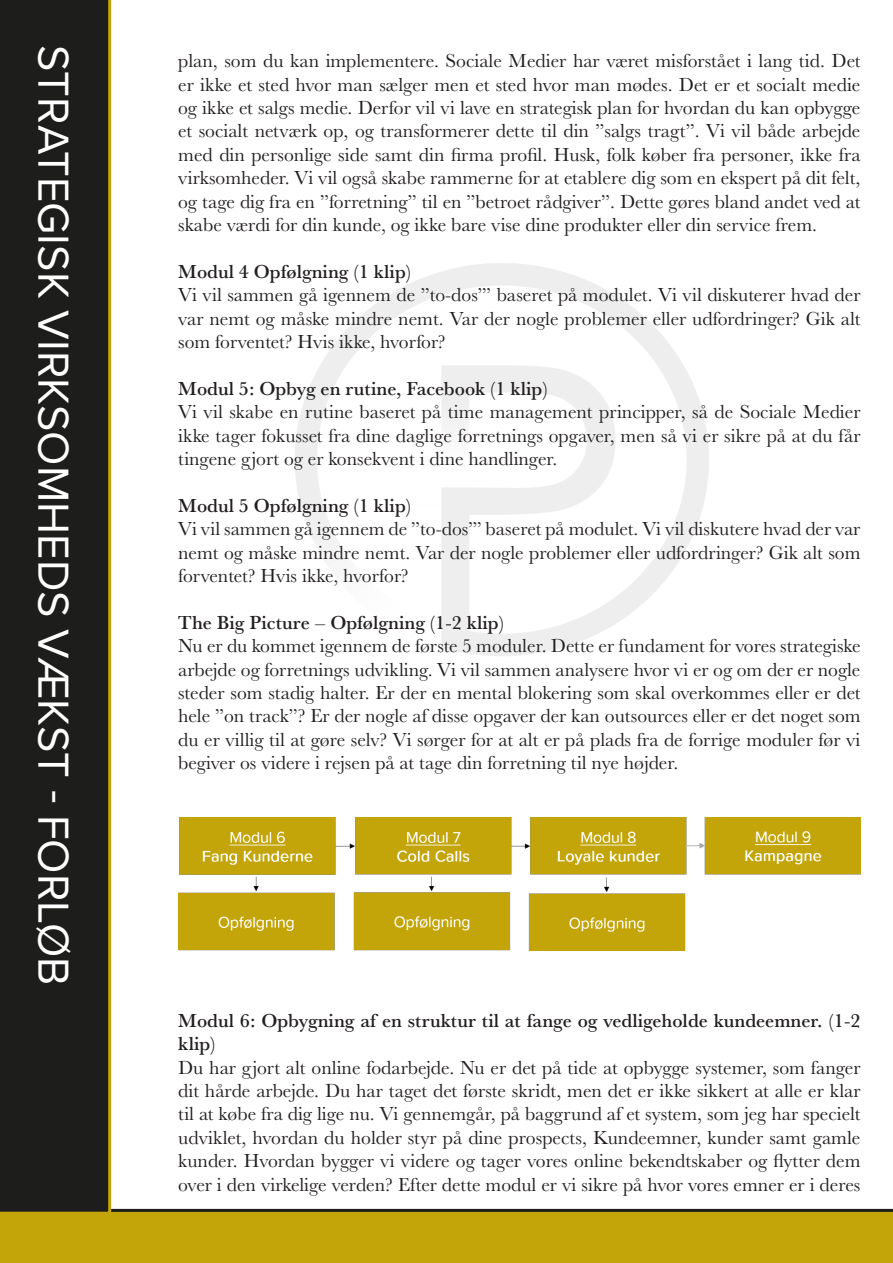
<style>
.page{position:relative;width:893px;height:1263px;background:#fff}
.page>*{position:absolute;margin:0;border:0;box-sizing:border-box;transform-origin:0 0}
.t1{font:45px "Proxima Nova";color:#fff}
.t2{font:19.5px/23.4px "Baskerville URW";color:#231f20;text-align:justify}
.t3{font:500 19.5px/23.4px "Baskerville URW";color:#231f20}
</style>
<div class="page">
<div style="left:0;top:1209px;width:893px;height:54px;background:#c4a509"></div>
<div style="left:0;top:0;width:111px;height:1215px;background:#1d1d1c"></div>
<img style="left:178px;top:817px;width:682px;height:134px">
<h1 class="t1" style="left:87px;top:45px;width:941px;rotate:90deg">STRATEGISK VIRKSOMHEDS VÆKST - FORLØB</h1>
<p class="t2" style="left:178px;top:48px;width:684px">plan, som du kan implementere. Sociale Medier har været misforstået i lang tid. Det er ikke et sted hvor man sælger men et sted hvor man mødes. Det er et socialt medie og ikke et salgs medie. Derfor vil vi lave en strategisk plan for hvordan du kan opbygge et socialt netværk op, og transformerer dette til din ”salgs tragt”. Vi vil både arbejde med din personlige side samt din firma profil. Husk, folk køber fra personer, ikke fra virksomheder. Vi vil også skabe rammerne for at etablere dig som en ekspert på dit felt, og tage dig fra en ”forretning” til en ”betroet rådgiver”. Dette gøres bland andet ved at skabe værdi for din kunde, og ikke bare vise dine produkter eller din service frem.</p>
<p class="t3" style="left:178px;top:259px;width:235px">Modul 4 Opfølgning (1 klip)</p>
<p class="t2" style="left:178px;top:282px;width:684px">Vi vil sammen gå igennem de ”to-dos’” baseret på modulet. Vi vil diskuterer hvad der var nemt og måske mindre nemt. Var der nogle problemer eller udfordringer? Gik alt som forventet? Hvis ikke, hvorfor?</p>
<p class="t3" style="left:178px;top:376px;width:371px">Modul 5: Opbyg en rutine, Facebook (1 klip)</p>
<p class="t2" style="left:178px;top:399px;width:684px">Vi vil skabe en rutine baseret på time management principper, så de Sociale Medier ikke tager fokusset fra dine daglige forretnings opgaver, men så vi er sikre på at du får tingene gjort og er konsekvent i dine handlinger.</p>
<p class="t3" style="left:178px;top:493px;width:235px">Modul 5 Opfølgning (1 klip)</p>
<p class="t2" style="left:178px;top:516px;width:684px">Vi vil sammen gå igennem de ”to-dos’” baseret på modulet. Vi vil diskutere hvad der var nemt og måske mindre nemt. Var der nogle problemer eller udfordringer? Gik alt som forventet? Hvis ikke, hvorfor?</p>
<p class="t3" style="left:178px;top:610px;width:327px">The Big Picture – Opfølgning (1-2 klip)</p>
<p class="t2" style="left:178px;top:633px;width:684px">Nu er du kommet igennem de første 5 moduler. Dette er fundament for vores strategiske arbejde og forretnings udvikling. Vi vil sammen analysere hvor vi er og om der er nogle steder som stadig halter. Er der en mental blokering som skal overkommes eller er det hele ”on track”? Er der nogle af disse opgaver der kan outsources eller er det noget som du er villig til at gøre selv? Vi sørger for at alt er på plads fra de forrige moduler før vi begiver os videre i rejsen på at tage din forretning til nye højder.</p>
<p class="t3" style="left:178px;top:1008px;width:684px">Modul 6: Opbygning af en struktur til at fange og vedligeholde kundeemner. (1-2 klip)</p>
<p class="t2" style="left:178px;top:1055px;width:684px">Du har gjort alt online fodarbejde. Nu er det på tide at opbygge systemer, som fanger dit hårde arbejde. Du har taget det første skridt, men det er ikke sikkert at alle er klar til at købe fra dig lige nu. Vi gennemgår, på baggrund af et system, som jeg har specielt udviklet, hvordan du holder styr på dine prospects, Kundeemner, kunder samt gamle kunder. Hvordan bygger vi videre og tager vores online bekendtskaber og flytter dem over i den virkelige verden? Efter dette modul er vi sikre på hvor vores emner er i deres</p>
</div>
